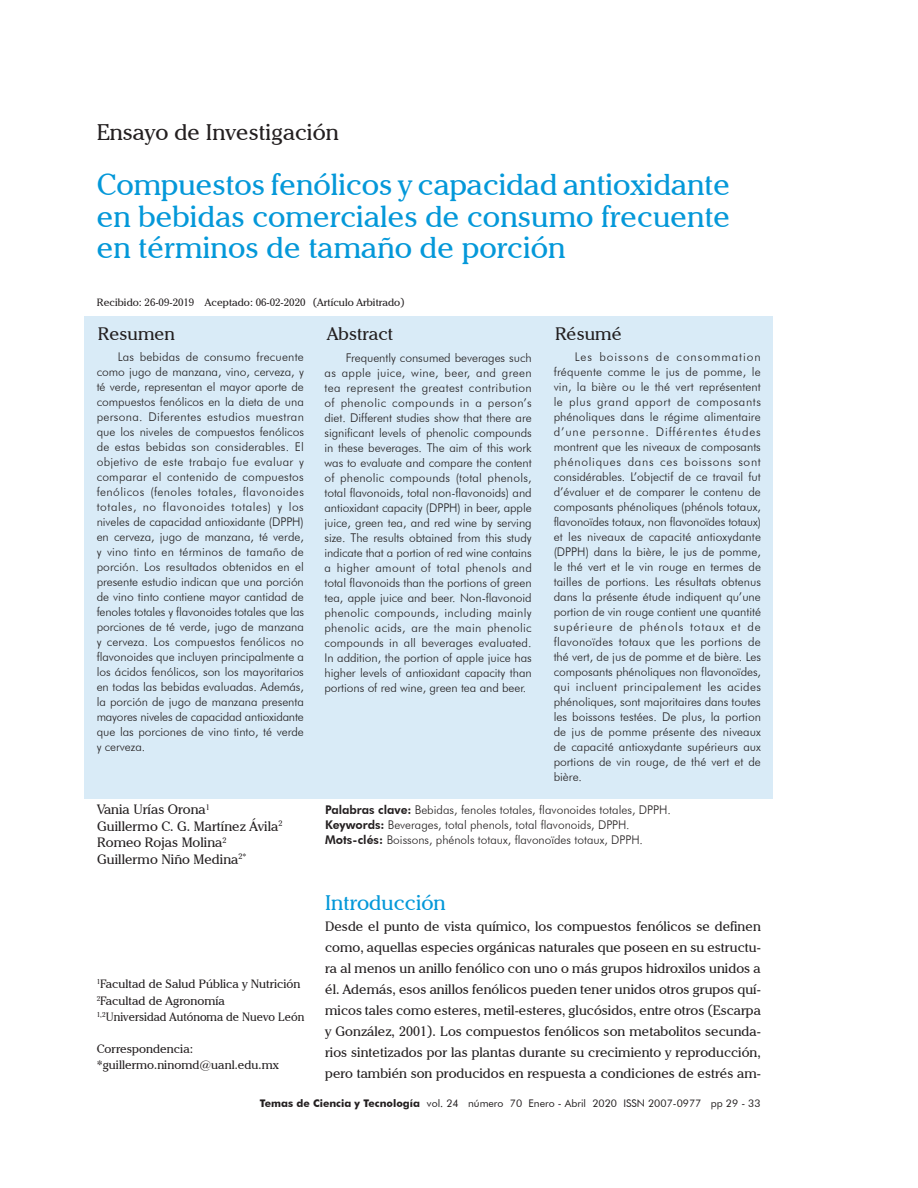
<style>
.page{position:relative;width:918px;height:1188px;background:#fff}
.page>*{position:absolute;margin:0;border:0;box-sizing:border-box;transform-origin:0 0}
.t1{font:30px/31.5px "Cheltenham IT Cby BT";color:#0498d9;text-align:justify}
.t2{font:22.5px "Cheltenham IT Cby BT";color:#231f20}
.t3{font:21px "Cheltenham IT Cby BT";color:#0498d9}
.t4{font:18px "Cheltenham IT Cby BT";color:#231f20}
.t5{font:13.5px/21px "Cheltenham IT Cby BT";color:#231f20}
.t6{font:300 12px/15px "Futura BT";color:#231f20;text-align:justify}
.t7{font:12px/16.5px "Cheltenham IT Cby BT";color:#231f20}
.t8{font:10.5px "Futura BT";color:#231f20}
.t9{font:10.5px "Cheltenham IT Cby BT";color:#231f20}
.s1{font-weight:800}
.s2{font-weight:700}
</style>
<div class="page">
<div style="left:84px;top:317px;width:688px;height:482px;background:#d9ebf7"></div>
<h2 class="t2" style="left:97px;top:118px;width:244px">Ensayo de Investigación</h2>
<h1 class="t1" style="left:97px;top:168px;width:635px">Compuestos fenólicos y capacidad antioxidante en bebidas comerciales de consumo frecuente en términos de tamaño de porción</h1>
<p class="t9" style="left:97px;top:296px;width:309px">Recibido: 26-09-2019 Aceptado: 06-02-2020 (Artículo Arbitrado)</p>
<h3 class="t4" style="left:98px;top:323px;width:79px">Resumen</h3>
<h3 class="t4" style="left:327px;top:323px;width:68px">Abstract</h3>
<h3 class="t4" style="left:555px;top:323px;width:68px">Résumé</h3>
<p class="t6" style="left:97px;top:349px;width:209px;text-indent:21px">Las bebidas de consumo frecuente como jugo de manzana, vino, cerveza, y té verde, representan el mayor aporte de compuestos fenólicos en la dieta de una persona. Diferentes estudios muestran que los niveles de compuestos fenólicos de estas bebidas son considerables. El objetivo de este trabajo fue evaluar y comparar el contenido de compuestos fenólicos (fenoles totales, flavonoides totales, no flavonoides totales) y los niveles de capacidad antioxidante (DPPH) en cerveza, jugo de manzana, té verde, y vino tinto en términos de tamaño de porción. Los resultados obtenidos en el presente estudio indican que una porción de vino tinto contiene mayor cantidad de fenoles totales y flavonoides totales que las porciones de té verde, jugo de manzana y cerveza. Los compuestos fenólicos no flavonoides que incluyen principalmente a los ácidos fenólicos, son los mayoritarios en todas las bebidas evaluadas. Además, la porción de jugo de manzana presenta mayores niveles de capacidad antioxidante que las porciones de vino tinto, té verde y cerveza.</p>
<p class="t5" style="left:97px;top:801px;width:187px;line-height:16.5px">Vania Urías Orona<sup>1<br></sup>Guillermo C. G. Martínez Ávila<sup>2<br></sup>Romeo Rojas Molina<sup>2<br></sup>Guillermo Niño Medina<sup>2*</sup></p>
<p class="t7" style="left:97px;top:975px;width:209px"><sup>1</sup>Facultad de Salud Pública y Nutrición<br><sup>2</sup>Facultad de Agronomía<br><sup>1,2</sup>Universidad Autónoma de Nuevo León</p>
<p class="t7" style="left:97px;top:1040px;width:184px">Correspondencia: *guillermo.ninomd@uanl.edu.mx</p>
<p class="t6" style="left:325px;top:351px;width:209px;text-indent:21px">Frequently consumed beverages such as apple juice, wine, beer, and green tea represent the greatest contribution of phenolic compounds in a person’s diet. Different studies show that there are significant levels of phenolic compounds in these beverages. The aim of this work was to evaluate and compare the content of phenolic compounds (total phenols, total flavonoids, total non-flavonoids) and antioxidant capacity (DPPH) in beer, apple juice, green tea, and red wine by serving size. The results obtained from this study indicate that a portion of red wine contains a higher amount of total phenols and total flavonoids than the portions of green tea, apple juice and beer. Non-flavonoid phenolic compounds, including mainly phenolic acids, are the main phenolic compounds in all beverages evaluated.<br>In addition, the portion of apple juice has higher levels of antioxidant capacity than portions of red wine, green tea and beer.</p>
<p class="t6" style="left:554px;top:349px;width:209px;text-indent:21px">Les boissons de consommation fréquente comme le jus de pomme, le vin, la bière ou le thé vert représentent le plus grand apport de composants phénoliques dans le régime alimentaire d’une personne. Différentes études montrent que les niveaux de composants phénoliques dans ces boissons sont considérables. L’objectif de ce travail fut d’évaluer et de comparer le contenu de composants phénoliques (phénols totaux, flavonoïdes totaux, non flavonoïdes totaux) et les niveaux de capacité antioxydante (DPPH) dans la bière, le jus de pomme, le thé vert et le vin rouge en termes de tailles de portions. Les résultats obtenus dans la présente étude indiquent qu’une portion de vin rouge contient une quantité supérieure de phénols totaux et de flavonoïdes totaux que les portions de thé vert, de jus de pomme et de bière. Les composants phénoliques non flavonoïdes, qui incluent principalement les acides phénoliques, sont majoritaires dans toutes les boissons testées. De plus, la portion de jus de pomme présente des niveaux de capacité antioxydante supérieurs aux portions de vin rouge, de thé vert et de bière.</p>
<p class="t6" style="left:325px;top:802px;width:347px;text-align:left"><span class="s1">Palabras clave:</span> Bebidas, fenoles totales, flavonoides totales, DPPH.<br><span class="s1">Keywords:</span> Beverages, total phenols, total flavonoids, DPPH.<br><span class="s1">Mots-clés:</span> Boissons, phénols totaux, flavonoïdes totaux, DPPH.</p>
<h3 class="t3" style="left:325px;top:889px;width:122px">Introducción</h3>
<p class="t5" style="left:325px;top:915px;width:437px;text-align:justify">Desde el punto de vista químico, los compuestos fenólicos se definen como, aquellas especies orgánicas naturales que poseen en su estructu&shy;ra al menos un anillo fenólico con uno o más grupos hidroxilos unidos a él. Además, esos anillos fenólicos pueden tener unidos otros grupos quí&shy;micos tales como esteres, metil-esteres, glucósidos, entre otros (Escarpa y González, 2001). Los compuestos fenólicos son metabolitos secunda&shy;rios sintetizados por las plantas durante su crecimiento y reproducción, pero también son producidos en respuesta a condiciones de estrés am-</p>
<p class="t8" style="left:260px;top:1097px;width:502px"><span class="s2">Temas de Ciencia y Tecnología</span> vol. 24 número 70 Enero - Abril 2020 ISSN 2007-0977 pp 29 - 33</p>
</div>
